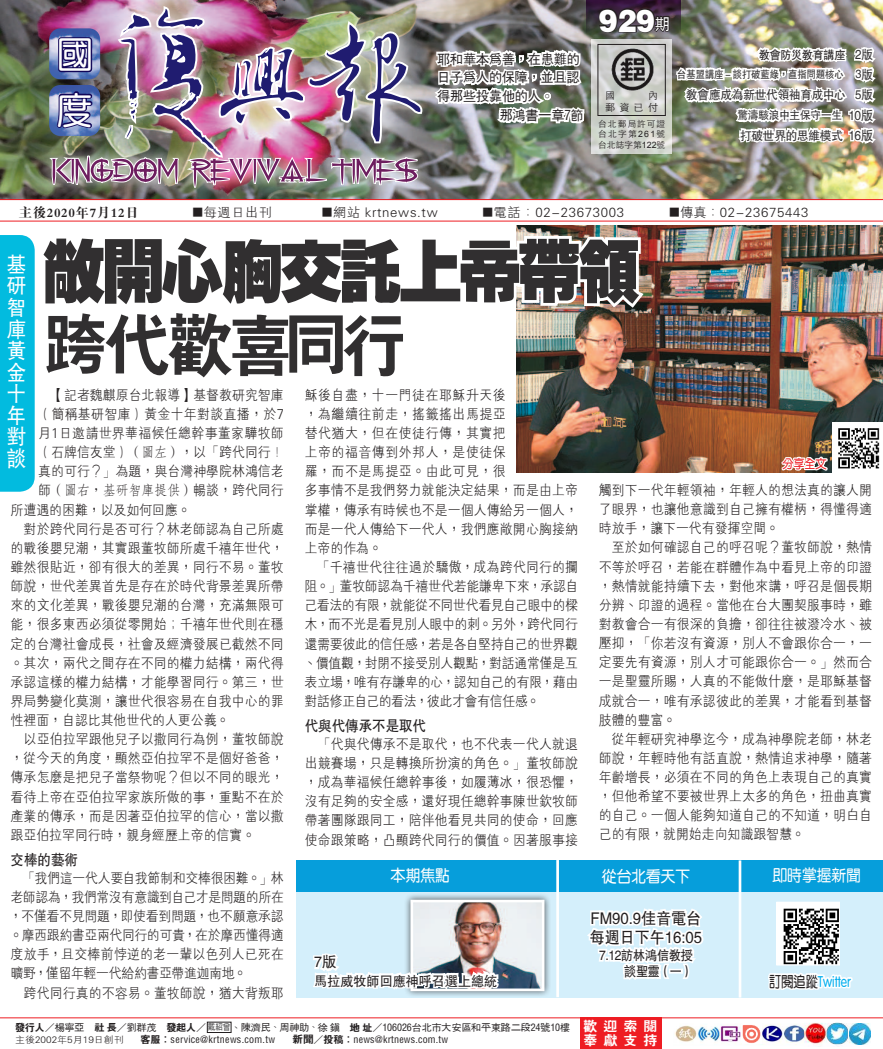
<style>
.page{position:relative;width:883px;height:1049px;background:#fff}
.page>*{position:absolute;margin:0;border:0;box-sizing:border-box;transform-origin:0 0}
.t1{font:67.5px "FZCCHB B51 0";letter-spacing:-.045em;color:#312f30;scale:.92 1}
.t2{font:67.5px "FZH4 B B51 0";letter-spacing:-.065em;color:#312f30;scale:.95 1}
.t3{font:37.62px/55.4px "DF Yuan Std W5";color:#fff}
.t4{font:31.25px "FZCCHB B51 0";color:#fff;scale:.9 1}
.t5{font:21.62px/21.6px "FZHTB B51 0";color:#fff;text-align:justify;scale:.91 1}
.t6{font:16.25px/19.1px "FZHTB B51 0";color:#231f20;scale:.93 1}
.t7{font:16.25px "FZY3 B B51 0";color:#fff;scale:.91 1}
.t8{font:15.25px "FZY3 B B51 0";color:#00aeef;scale:.79 1}
.t9{font:15px "FZHTB B51 0";color:#231f20;scale:.95 1}
.t10{font:14.88px "FZHTB B51 0";color:#231f20;scale:.91 1}
.t11{font:14.12px/19.1px "FZXH1 B B51 0";letter-spacing:.01em;color:#231f20;scale:.91 1}
.t12{font:14.12px/19.1px "FZXH1 B B51 0";letter-spacing:-.02em;color:#231f20;scale:.91 1}
.t13{font:14.12px "FZFSB B51 0";letter-spacing:.005em;color:#231f20;scale:.91 1}
.t14{font:13.75px "FZPHB B51 0";color:#231f20;scale:.94 1}
.t15{font:13.75px "FZHTB B51 0";color:#231f20;scale:.95 1}
.t16{font:13.75px/14.4px "FZH4 B B51 0";letter-spacing:.445em;color:#fff}
.t17{font:13.5px/16.2px "FZHTB B51 0";letter-spacing:-.02em;color:#231f20;scale:.9 1}
.t18{font:13.25px "FZXH1 B B51 0";letter-spacing:.05em;color:#231f20}
.t19{font:13.25px "FZDBSB B51 0";letter-spacing:.05em;color:#231f20}
.t20{font:12.5px "FZHTB B51 0";letter-spacing:-.015em;color:#312f30;scale:.93 1}
.t21{font:12.12px "FZY3 B B51 0";color:#ee1d23;scale:.91 1}
.t22{font:11.88px "FZHTB B51 0";letter-spacing:-.02em;color:#231f20;scale:.93 1}
.t23{font:11.5px "FZHTB B51 0";letter-spacing:-.02em;color:#312f30;scale:.93 1}
.t24{font:10.62px "FZHTB B51 0";color:#312f30;scale:.87 1}
.t25{font:10px "FZPHB B51 0";letter-spacing:-.01em;color:#231f20}
.t26{font:10px "FZPHB B51 0";letter-spacing:.03em;color:#231f20}
.t27{font:10px "FZPHB B51 0";letter-spacing:.02em;color:#231f20}
.t28{font:500 10px/12px "Lin Gothic";color:#231f20;text-align:right}
.t29{font:9.38px "FZXH1 B B51 0";color:#231f20;scale:1.07 1}
.t30{font:500 8.75px/10.5px "Lin Gothic";letter-spacing:.115em;color:#231f20;text-align:justify}
.s1{font-family:"FZPHB B51 0";font-size:16.25px}
.s2{font-family:"Arial";font-weight:400}
.s3{font-size:13px;color:#312f30}
.s4{font-size:12.5px;color:#312f30}
.s5{font-size:11.88px}
.s6{font-size:12.5px}
.s7{font-size:13px}
.s8{font-size:11.38px}
.s9{font-family:"FZFSB B51 0"}
.s10{font-family:"FZXH1 B B51 0"}
.s11{color:#231f20}
.s12{font-family:"FZH4 B B51 0"}
.s13{font-size:8.88px;color:#3e3e3f}
.s14{font-size:8.75px}
.s15{font-family:"FZH4 B B51 0";font-size:10.62px}
</style>
<div class="page">
<img style="left:1px;top:0;width:881px;height:199px">
<img style="left:26px;top:132px;width:21px;height:67px">
<hr style="left:0;top:221px;width:882px;height:1px;background:#ee1d23">
<hr style="left:0;top:199px;width:882px;height:1px;background:#ee1d23">
<hr style="left:0;top:1017px;width:882px;height:1px;background:#ee1d23">
<div style="left:579px;top:1018px;width:82px;height:31px;background:#ee1d23"></div>
<img style="left:675px;top:1024px;width:129px;height:21px">
<img style="left:804px;top:1023px;width:64px;height:22px">
<img style="left:825px;top:1018px;width:21px;height:27px">
<img style="left:849px;top:1023px;width:20px;height:21px">
<div style="left:741px;top:1024px;width:20px;height:19px;background:#fff"></div>
<img style="left:742px;top:1025px;width:19px;height:19px">
<img style="left:47px;top:0;width:833px;height:199px">
<div style="left:296px;top:860px;width:586px;height:138px;background:#d4effb"></div>
<div style="left:296px;top:860px;width:586px;height:31px;background:#069edb"></div>
<img style="left:778px;top:904px;width:59px;height:59px">
<div style="left:776px;top:902px;width:63px;height:63px;border:1px solid #fff"></div>
<svg style="left:768px;top:963px;width:85px;height:27px"></svg>
<svg style="left:582px;top:891px;width:132px;height:89px"></svg>
<hr style="left:556px;top:860px;width:3px;height:137px;background:#fff">
<hr style="left:738px;top:860px;width:3px;height:137px;background:#fff">
<div style="left:403px;top:893px;width:148px;height:105px;background:#231f20;opacity:.75"></div>
<img style="left:434px;top:904px;width:106px;height:83px">
<div style="left:410px;top:900px;width:134px;height:91px;border:3px solid #fff"></div>
<svg style="left:296px;top:891px;width:138px;height:60px"></svg>
<svg style="left:313px;top:951px;width:188px;height:47px"></svg>
<img style="left:648px;top:226px;width:234px;height:247px">
<img style="left:832px;top:422px;width:50px;height:51px">
<svg style="left:779px;top:455px;width:49px;height:17px"></svg>
<svg style="left:0;top:225px;width:648px;height:267px"></svg>
<h2 class="t3" style="left:56px;top:26px;width:55px">國度</h2>
<p class="t14" style="left:437px;top:50px;width:153px">耶和華本為善，在患難的</p>
<p class="t14" style="left:437px;top:69px;width:153px">日子為人的保障，並且認</p>
<p class="t14" style="left:437px;top:88px;width:125px">得那些投靠他的人。</p>
<p class="t14" style="left:499px;top:107px;width:91px">那鴻書一章7節</p>
<h3 class="t4" style="left:598px;top:2px;width:80px">929<span class="s1">期</span></h3>
<p class="t28" style="left:605px;top:88px;width:54px">內<br>郵資已付</p>
<p class="t30" style="left:598px;top:117px;width:69px">台北郵局許可證台北字第<span class="s2">261</span>號台北誌字第<span class="s2">122</span>號</p>
<p class="t28" style="left:605px;top:88px;width:12px">國</p>
<p class="t22" style="left:758px;top:46px;width:124px">教會防災教育講座 <span class="s3">2</span><span class="s4">版</span></p>
<p class="t24" style="left:677px;top:67px;width:226px">台基盟講座－談打破藍綠，直指問題核心 <span class="s5">3</span><span class="s6">版</span></p>
<p class="t20" style="left:685px;top:86px;width:203px">教會應成為新世代領袖育成中心 5版</p>
<p class="t23" style="left:737px;top:107px;width:147px">驚濤駭浪中主保守一生 <span class="s7">10版</span></p>
<p class="t20" style="left:739px;top:126px;width:144px">打破世界的思維模式 <span class="s7">16版</span></p>
<p class="t19" style="left:19px;top:205px;width:121px">主後2020年7月12日</p>
<p class="t18" style="left:192px;top:205px;width:82px"><span class="s8">■</span>每週日出刊</p>
<p class="t18" style="left:321px;top:205px;width:118px"><span class="s8">■</span>網站 krtnews.tw</p>
<p class="t18" style="left:482px;top:205px;width:143px"><span class="s8">■</span>電話：02-23673003</p>
<p class="t18" style="left:668px;top:205px;width:141px"><span class="s8">■</span>傳真：02-23675443</p>
<h1 class="t1" style="left:43px;top:230px;width:650px">敞開心胸交託上帝帶領</h1>
<h3 class="t5" style="left:7px;top:252px;width:25px">基研智庫黃金十年對談</h3>
<h1 class="t2" style="left:44px;top:307px;width:382px">跨代歡喜同行</h1>
<p class="t11" style="left:38px;top:385px;width:271px;text-align:justify">　【記者魏麒原台北報導】基督教研究智庫（簡稱基研智庫）黃金十年對談直播，於7月1日邀請世界華福候任總幹事董家驊牧師（石牌信友堂）<span class="s9">（圖左）</span>，以「跨代同行！真的可行？」為題，與台灣神學院林鴻信老</p>
<p class="t13" style="left:38px;top:480px;width:271px"><span class="s10">師</span>（圖右，基研智庫提供）<span class="s10">暢談，跨代同行</span></p>
<p class="t11" style="left:11px;top:500px;width:301px">所遭遇的困難，以及如何回應。<br>　對於跨代同行是否可行？林老師認為自己所處的戰後嬰兒潮，其實跟董牧師所處千禧年世代，雖然很貼近，卻有很大的差異，同行不易。董牧師說，世代差異首先是存在於時代背景差異所帶來的文化差異，戰後嬰兒潮的台灣，充滿無限可能，很多東西必須從零開始；千禧年世代則在穩定的台灣社會成長，社會及經濟發展已截然不同。其次，兩代之間存在不同的權力結構，兩代得承認這樣的權力結構，才能學習同行。第三，世界局勢變化莫測，讓世代很容易在自我中心的罪性裡面，自認比其他世代的人更公義。<br>　以亞伯拉罕跟他兒子以撒同行為例，董牧師說，從今天的角度，顯然亞伯拉罕不是個好爸爸，傳承怎麼是把兒子當祭物呢？但以不同的眼光，看待上帝在亞伯拉罕家族所做的事，重點不在於產業的傳承，而是因著亞伯拉罕的信心，當以撒跟亞伯拉罕同行時，親身經歷上帝的信實。</p>
<p class="t10" style="left:11px;top:849px;width:76px">交棒的藝術</p>
<p class="t12" style="left:9px;top:868px;width:303px">　「我們這一代人要自我節制和交棒很困難。」林老師認為，我們常沒有意識到自己才是問題的所在，不僅看不見問題，即使看到問題，也不願意承認。摩西跟約書亞兩代同行的可貴，在於摩西懂得適度放手，且交棒前悖逆的老一輩以色列人已死在曠野，僅留年輕一代給約書亞帶進迦南地。<br>　跨代同行真的不容易。董牧師說，猶大背叛耶</p>
<p class="t11" style="left:304px;top:385px;width:303px">穌後自盡，十一門徒在耶穌升天後<br>，為繼續往前走，搖籤搖出馬提亞<br>替代猶大，但在使徒行傳，其實把<br>上帝的福音傳到外邦人，是使徒保<br>羅，而不是馬提亞。由此可見，很<br>多事情不是我們努力就能決定結果，而是由上帝掌權，傳承有時候也不是一個人傳給另一個人，而是一代人傳給下一代人，我們應敞開心胸接納上帝的作為。<br>　「千禧世代往往過於驕傲，成為跨代同行的攔阻。」董牧師認為千禧世代若能謙卑下來，承認自己看法的有限，就能從不同世代看見自己眼中的樑木，而不光是看見別人眼中的刺。另外，跨代同行還需要彼此的信任感，若是各自堅持自己的世界觀、價值觀，封閉不接受別人觀點，對話通常僅是互表立場，唯有存謙卑的心，認知自己的有限，藉由對話修正自己的看法，彼此才會有信任感。</p>
<p class="t10" style="left:305px;top:715px;width:135px">代與代傳承不是取代</p>
<p class="t11" style="left:305px;top:734px;width:301px;text-align:justify">　「代與代傳承不是取代，也不代表一代人就退出競賽場，只是轉換所扮演的角色。」董牧師說，成為華福候任總幹事後，如履薄冰，很恐懼，沒有足夠的安全感，還好現任總幹事陳世欽牧師帶著團隊跟同工，陪伴他看見共同的使命，回應使命跟策略，凸顯跨代同行的價值。因著服事接</p>
<p class="t21" style="left:782px;top:457px;width:50px">分享全文</p>
<p class="t11" style="left:598px;top:481px;width:301px">觸到下一代年輕領袖，年輕人的想法真的讓人開了眼界，也讓他意識到自己擁有權柄，得懂得適時放手，讓下一代有發揮空間。<br>　至於如何確認自己的呼召呢？董牧師說，熱情不等於呼召，若能在群體作為中看見上帝的印證，熱情就能持續下去，對他來講，呼召是個長期分辨、印證的過程。當他在台大團契服事時，雖對教會合一有很深的負擔，卻往往被潑冷水、被壓抑，「你若沒有資源，別人不會跟你合一，一定要先有資源，別人才可能跟你合一。」然而合一是聖靈所賜，人真的不能做什麼，是耶穌基督成就合一，唯有承認彼此的差異，才能看到基督肢體的豐富。<br>　從年輕研究神學迄今，成為神學院老師，林老師說，年輕時他有話直說，熱情追求神學，隨著年齡增長，必須在不同的角色上表現自己的真實，但他希望不要被世界上太多的角色，扭曲真實的自己。一個人能夠知道自己的不知道，明白自己的有限，就開始走向知識跟智慧。</p>
<p class="t7" style="left:772px;top:866px;width:98px">即時掌握新聞</p>
<p class="t7" style="left:391px;top:866px;width:66px">本期焦點</p>
<p class="t7" style="left:601px;top:867px;width:98px">從台北看天下</p>
<p class="t6" style="left:589px;top:907px;width:122px">FM90.9佳音電台每週日下午16:05</p>
<p class="t17" style="left:599px;top:946px;width:106px">7.12訪林鴻信教授　　談聖靈（一）</p>
<p class="t9" style="left:314px;top:951px;width:25px">7版</p>
<p class="t15" style="left:314px;top:971px;width:194px">馬拉威牧師回應神呼召選上總統</p>
<p class="t8" style="left:769px;top:973px;width:105px"><span class="s11">訂閱追蹤</span>Twitter</p>
<p class="t25" style="left:15px;top:1021px;width:556px"><span class="s12">發行人</span>／楊寧亞　<span class="s12">社 長</span>／劉群茂　<span class="s12">發起人</span>／ <span class="s13">戴紹曾</span>、陳濟民<span class="s14">、</span>周神助<span class="s14">、</span>徐 鎮　<span class="s12">地 址</span>／106026台北市大安區和平東路二段24號10樓</p>
<p class="t29" style="left:15px;top:1034px;width:103px">主後2002年5月19日創刊</p>
<p class="t26" style="left:141px;top:1034px;width:136px"><span class="s12">客服：</span>service@krtnews.com.tw</p>
<p class="t27" style="left:292px;top:1034px;width:157px"><span class="s15">新聞</span><span class="s12">／投稿：</span>news@krtnews.com.tw</p>
<p class="t16" style="left:583px;top:1019px;width:76px">歡迎索閱奉獻支持</p>
</div>
